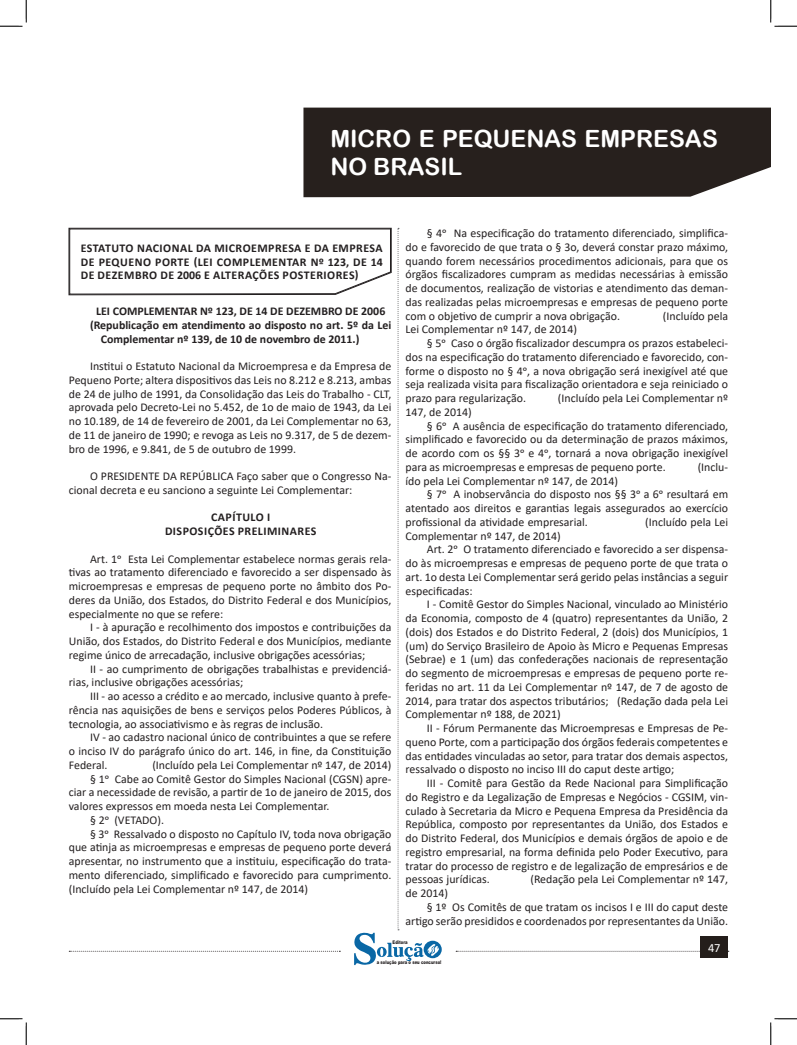
<style>
.page{position:relative;width:797px;height:1045px;background:#fff}
.page>*{position:absolute;margin:0;border:0;box-sizing:border-box;transform-origin:0 0}
.t1{font:23.75px/27.5px "Arial Rounded MT Bold";color:#fff}
.t2{font:12.5px "Calibri";color:#fff}
.TEXTO_BASE{font:11.88px/13.8px "Calibri";color:#231f20;text-align:justify}
.TEXTO_BASE-2{font:700 11.88px/13.8px "Calibri";color:#231f20}
.CAIXINHAS{font:700 11.88px/13.8px "Calibri";letter-spacing:.04em;color:#231f20;text-align:justify}
.TITULO_DE_LEI{font:700 11.88px "Calibri";letter-spacing:.04em;color:#231f20}
.t3{font:900 5px "Arial";color:#231f20;scale:.76 1}
</style>
<div class="page">
<svg style="left:456px;top:951px;width:273px;height:1px"></svg>
<div style="left:700px;top:936px;width:28px;height:22px;background:#241e1b"></div>
<div style="left:303px;top:108px;width:467px;height:89px;background:#27201d"></div>
<svg style="left:69px;top:228px;width:373px;height:737px"></svg>
<svg style="left:0;top:0;width:27px;height:27px"></svg>
<svg style="left:0;top:1018px;width:27px;height:27px"></svg>
<svg style="left:770px;top:0;width:27px;height:27px"></svg>
<svg style="left:770px;top:1018px;width:27px;height:27px"></svg>
<h1 class="t1" style="left:330px;top:125px;width:389px">MICRO E PEQUENAS EMPRESAS<br>NO BRASIL</h1>
<p class="CAIXINHAS" style="left:81px;top:241px;width:304px">ESTATUTO NACIONAL DA MICROEMPRESA E DA EMPRESA DE PEQUENO PORTE (LEI COMPLEMENTAR Nº 123, DE 14<br>DE DEZEMBRO DE 2006 E ALTERAÇÕES POSTERIORES)</p>
<p class="TEXTO_BASE-2" style="left:96px;top:304px;width:291px">LEI COMPLEMENTAR Nº 123, DE 14 DE DEZEMBRO DE 2006</p>
<p class="TEXTO_BASE-2" style="left:101px;top:318px;width:292px;text-indent:-11px">(Republicação em atendimento ao disposto no art. 5º da Lei<br>Complementar nº 139, de 10 de novembro de 2011.)</p>
<p class="TEXTO_BASE" style="left:69px;top:359px;width:324px;text-indent:21px">Institui o Estatuto Nacional da Microempresa e da Empresa de Pequeno Porte; altera dispositivos das Leis no 8.212 e 8.213, ambas de 24 de julho de 1991, da Consolidação das Leis do Trabalho - CLT, aprovada pelo Decreto-Lei no 5.452, de 1o de maio de 1943, da Lei no 10.189, de 14 de fevereiro de 2001, da Lei Complementar no 63, de 11 de janeiro de 1990; e revoga as Leis no 9.317, de 5 de dezem&shy;bro de 1996, e 9.841, de 5 de outubro de 1999.</p>
<p class="TEXTO_BASE" style="left:69px;top:469px;width:324px;text-indent:21px">O PRESIDENTE DA REPÚBLICA Faço saber que o Congresso Na&shy;cional decreta e eu sanciono a seguinte Lei Complementar:</p>
<p class="TITULO_DE_LEI" style="left:211px;top:509px;width:61px">CAPÍTULO I</p>
<p class="TITULO_DE_LEI" style="left:165px;top:523px;width:153px">DISPOSIÇÕES PRELIMINARES</p>
<p class="TEXTO_BASE" style="left:69px;top:551px;width:324px;text-indent:21px">Art. 1o Esta Lei Complementar estabelece normas gerais rela&shy;tivas ao tratamento diferenciado e favorecido a ser dispensado às microempresas e empresas de pequeno porte no âmbito dos Po&shy;deres da União, dos Estados, do Distrito Federal e dos Municípios, especialmente no que se refere:</p>
<p class="TEXTO_BASE" style="left:69px;top:620px;width:324px;text-indent:21px">I - à apuração e recolhimento dos impostos e contribuições da União, dos Estados, do Distrito Federal e dos Municípios, mediante regime único de arrecadação, inclusive obrigações acessórias;</p>
<p class="TEXTO_BASE" style="left:69px;top:661px;width:324px;text-indent:21px">II - ao cumprimento de obrigações trabalhistas e previdenciá&shy;rias, inclusive obrigações acessórias;</p>
<p class="TEXTO_BASE" style="left:69px;top:689px;width:324px;text-indent:21px">III - ao acesso a crédito e ao mercado, inclusive quanto à prefe&shy;rência nas aquisições de bens e serviços pelos Poderes Públicos, à tecnologia, ao associativismo e às regras de inclusão.</p>
<p class="TEXTO_BASE" style="left:69px;top:730px;width:324px;text-indent:21px">IV - ao cadastro nacional único de contribuintes a que se refere o inciso IV do parágrafo único do art. 146, in fine, da Constituição Federal.</p>
<p class="TEXTO_BASE" style="left:152px;top:758px;width:240px">(Incluído pela Lei Complementar nº 147, de 2014)</p>
<p class="TEXTO_BASE" style="left:69px;top:771px;width:324px;text-indent:21px">§ 1o Cabe ao Comitê Gestor do Simples Nacional (CGSN) apre&shy;ciar a necessidade de revisão, a partir de 1o de janeiro de 2015, dos valores expressos em moeda nesta Lei Complementar.</p>
<p class="TEXTO_BASE" style="left:90px;top:813px;width:75px">§ 2o (VETADO).</p>
<p class="TEXTO_BASE" style="left:69px;top:826px;width:324px;text-indent:21px">§ 3o Ressalvado o disposto no Capítulo IV, toda nova obrigação que atinja as microempresas e empresas de pequeno porte deverá apresentar, no instrumento que a instituiu, especificação do trata&shy;mento diferenciado, simplificado e favorecido para cumprimento. (Incluído pela Lei Complementar nº 147, de 2014)</p>
<p class="TEXTO_BASE" style="left:405px;top:226px;width:324px;text-indent:21px">§ 4o Na especificação do tratamento diferenciado, simplifica&shy;do e favorecido de que trata o § 3o, deverá constar prazo máximo, quando forem necessários procedimentos adicionais, para que os órgãos fiscalizadores cumpram as medidas necessárias à emissão de documentos, realização de vistorias e atendimento das deman&shy;das realizadas pelas microempresas e empresas de pequeno porte com o objetivo de cumprir a nova obrigação.</p>
<p class="TEXTO_BASE" style="left:663px;top:308px;width:67px">(Incluído pela</p>
<p class="TEXTO_BASE" style="left:405px;top:322px;width:173px">Lei Complementar nº 147, de 2014)</p>
<p class="TEXTO_BASE" style="left:405px;top:336px;width:324px;text-indent:21px">§ 5o Caso o órgão fiscalizador descumpra os prazos estabeleci&shy;dos na especificação do tratamento diferenciado e favorecido, con&shy;forme o disposto no § 4o, a nova obrigação será inexigível até que seja realizada visita para fiscalização orientadora e seja reiniciado o prazo para regularização.</p>
<p class="TEXTO_BASE" style="left:558px;top:391px;width:172px">(Incluído pela Lei Complementar nº</p>
<p class="TEXTO_BASE" style="left:405px;top:405px;width:68px">147, de 2014)</p>
<p class="TEXTO_BASE" style="left:405px;top:418px;width:324px;text-indent:21px">§ 6o A ausência de especificação do tratamento diferenciado, simplificado e favorecido ou da determinação de prazos máximos, de acordo com os §§ 3o e 4o, tornará a nova obrigação inexigível para as microempresas e empresas de pequeno porte.</p>
<p class="TEXTO_BASE" style="left:697px;top:460px;width:32px">(Inclu-</p>
<p class="TEXTO_BASE" style="left:405px;top:473px;width:214px">ído pela Lei Complementar nº 147, de 2014)</p>
<p class="TEXTO_BASE" style="left:405px;top:487px;width:324px;text-indent:21px">§ 7o A inobservância do disposto nos §§ 3o a 6o resultará em atentado aos direitos e garantias legais assegurados ao exercício profissional da atividade empresarial.</p>
<p class="TEXTO_BASE" style="left:645px;top:515px;width:84px">(Incluído pela Lei</p>
<p class="TEXTO_BASE" style="left:405px;top:528px;width:156px">Complementar nº 147, de 2014)</p>
<p class="TEXTO_BASE" style="left:405px;top:542px;width:324px;text-indent:21px">Art. 2o O tratamento diferenciado e favorecido a ser dispensa&shy;do às microempresas e empresas de pequeno porte de que trata o art. 1o desta Lei Complementar será gerido pelas instâncias a seguir especificadas:</p>
<p class="TEXTO_BASE" style="left:405px;top:597px;width:324px;text-indent:21px">I - Comitê Gestor do Simples Nacional, vinculado ao Ministério da Economia, composto de 4 (quatro) representantes da União, 2 (dois) dos Estados e do Distrito Federal, 2 (dois) dos Municípios, 1 (um) do Serviço Brasileiro de Apoio às Micro e Pequenas Empresas (Sebrae) e 1 (um) das confederações nacionais de representação do segmento de microempresas e empresas de pequeno porte re&shy;feridas no art. 11 da Lei Complementar nº 147, de 7 de agosto de 2014, para tratar dos aspectos tributários; (Redação dada pela Lei Complementar nº 188, de 2021)</p>
<p class="TEXTO_BASE" style="left:405px;top:721px;width:324px;text-indent:21px">II - Fórum Permanente das Microempresas e Empresas de Pe&shy;queno Porte, com a participação dos órgãos federais competentes e das entidades vinculadas ao setor, para tratar dos demais aspectos, ressalvado o disposto no inciso III do caput deste artigo;</p>
<p class="TEXTO_BASE" style="left:405px;top:776px;width:324px;text-indent:21px">III - Comitê para Gestão da Rede Nacional para Simplificação do Registro e da Legalização de Empresas e Negócios - CGSIM, vin&shy;culado à Secretaria da Micro e Pequena Empresa da Presidência da República, composto por representantes da União, dos Estados e do Distrito Federal, dos Municípios e demais órgãos de apoio e de registro empresarial, na forma definida pelo Poder Executivo, para tratar do processo de registro e de legalização de empresários e de pessoas jurídicas.</p>
<p class="TEXTO_BASE" style="left:530px;top:872px;width:199px">(Redação pela Lei Complementar nº 147,</p>
<p class="TEXTO_BASE" style="left:405px;top:886px;width:44px">de 2014)</p>
<p class="TEXTO_BASE" style="left:405px;top:900px;width:324px;text-align:right">§ 1º Os Comitês de que tratam os incisos I e III do caput deste artigo serão presididos e coordenados por representantes da União.</p>
<p class="t3" style="left:392px;top:939px;width:21px">Editora</p>
<p class="t3" style="left:377px;top:959px;width:86px">a solução para o seu concurso!</p>
<p class="t2" style="left:708px;top:939px;width:14px">47</p>
</div>
